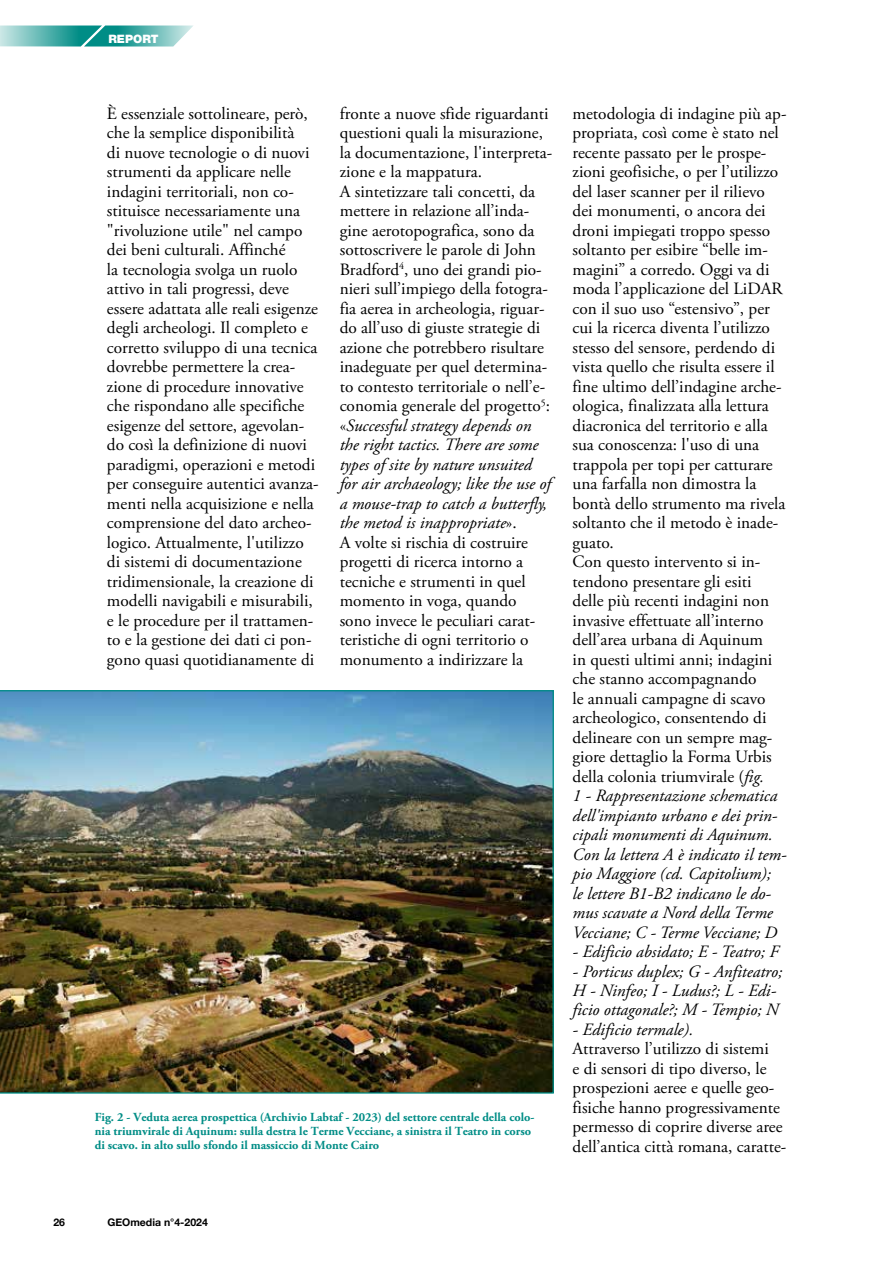
<style>
.page{position:relative;width:893px;height:1263px;background:#fff}
.page>*{position:absolute;margin:0;border:0;box-sizing:border-box;transform-origin:0 0}
.t1{font:17.25px/19.5px "Adobe Garamond Pro";letter-spacing:-.115em;color:#000}
.t2{font:17.25px/19.5px "Adobe Garamond Pro";letter-spacing:-.035em;color:#000}
.t3{font:italic 17.25px/19.5px "Adobe Garamond Pro";color:#000}
.t4{font:700 12.3px/13.8px "Adobe Garamond Pro";color:#008d86}
.t5{font:900 11.55px "Helvetica Neue";color:#fff}
.t6{font:700 10.5px "Helvetica Neue";color:#000}
.s1{font-style:italic}
</style>
<div class="page">
<svg style="left:0;top:26px;width:193px;height:21px;background:#5fb7b3"></svg>
<img style="left:0;top:690px;width:554px;height:404px">
<p class="t5" style="left:108px;top:32px;width:52px">REPORT</p>
<p class="t1" style="left:107px;top:104px;width:213px">È essenziale sottolineare, però, che la semplice disponibilità<br>di nuove tecnologie o di nuovi strumenti da applicare nelle indagini territoriali, non co&shy;stituisce necessariamente una "rivoluzione utile" nel campo dei beni culturali. Affinché<br>la tecnologia svolga un ruolo attivo in tali progressi, deve essere adattata alle reali esigenze degli archeologi. Il completo e corretto sviluppo di una tecnica dovrebbe permettere la crea&shy;zione di procedure innovative che rispondano alle specifiche esigenze del settore, agevolan&shy;do così la definizione di nuovi paradigmi, operazioni e metodi per conseguire autentici avanza&shy;menti nella acquisizione e nella comprensione del dato archeo&shy;logico. Attualmente, l'utilizzo di sistemi di documentazione tridimensionale, la creazione di modelli navigabili e misurabili, e le procedure per il trattamen&shy;to e la gestione dei dati ci pon&shy;gono quasi quotidianamente di</p>
<p class="t1" style="left:340px;top:104px;width:214px">fronte a nuove sfide riguardanti questioni quali la misurazione, la documentazione, l'interpreta&shy;zione e la mappatura.<br>A sintetizzare tali concetti, da mettere in relazione all’inda&shy;gine aerotopografica, sono da sottoscrivere le parole di John<br>Bradford<sup>4</sup>, uno dei grandi pio&shy;nieri sull’impiego della fotogra&shy;fia aerea in archeologia, riguar&shy;do all’uso di giuste strategie di azione che potrebbero risultare inadeguate per quel determina&shy;to contesto territoriale o nell’e&shy;conomia generale del progetto<sup>5</sup>: «<span class="s1">Successful strategy depends on the right tactics. There are some types of site by nature unsuited for air archaeology; like the use of a mouse-trap to catch a butterfly, the metod is inappropriate</span>».<br>A volte si rischia di costruire progetti di ricerca intorno a tecniche e strumenti in quel momento in voga, quando<br>sono invece le peculiari carat&shy;teristiche di ogni territorio o monumento a indirizzare la</p>
<p class="t2" style="left:573px;top:104px;width:215px">metodologia di indagine più ap&shy;propriata, così come è stato nel recente passato per le prospe&shy;zioni geofisiche, o per l’utilizzo del laser scanner per il rilievo dei monumenti, o ancora dei droni impiegati troppo spesso soltanto per esibire “belle im&shy;magini” a corredo. Oggi va di moda l’applicazione del LiDAR con il suo uso “estensivo”, per cui la ricerca diventa l’utilizzo stesso del sensore, perdendo di vista quello che risulta essere il fine ultimo dell’indagine arche&shy;ologica, finalizzata alla lettura diacronica del territorio e alla sua conoscenza: l'uso di una trappola per topi per catturare una farfalla non dimostra la bontà dello strumento ma rivela soltanto che il metodo è inade&shy;guato.<br>Con questo intervento si in&shy;tendono presentare gli esiti delle più recenti indagini non invasive effettuate all’interno dell’area urbana di Aquinum<br>in questi ultimi anni; indagini che stanno accompagnando<br>le annuali campagne di scavo archeologico, consentendo di delineare con un sempre mag&shy;giore dettaglio la Forma Urbis della colonia triumvirale (<span class="s1">fig.<br>1 - Rappresentazione schematica dell'impianto urbano e dei prin&shy;cipali monumenti di Aquinum.<br>Con la lettera A è indicato il tem&shy;pio Maggiore (cd. Capitolium);<br>le lettere B1-B2 indicano le do&shy;mus scavate a Nord della Terme<br>Vecciane; C - Terme Vecciane; D</span></p>
<p class="t3" style="left:573px;top:942px;width:207px">- Edificio absidato; E - Teatro; F</p>
<p class="t3" style="left:573px;top:962px;width:211px">- Porticus duplex; G - Anfiteatro;<br>H - Ninfeo; I - Ludus?; L - Edi&shy;ficio ottagonale?; M - Tempio; N</p>
<p class="t3" style="left:573px;top:1020px;width:122px">- Edificio termale).</p>
<p class="t1" style="left:573px;top:1040px;width:215px">Attraverso l’utilizzo di sistemi<br>e di sensori di tipo diverso, le prospezioni aeree e quelle geo&shy;fisiche hanno progressivamente permesso di coprire diverse aree dell’antica città romana, caratte-</p>
<p class="t4" style="left:95px;top:1110px;width:441px">Fig. 2 - Veduta aerea prospettica (Archivio Labtaf - 2023) del settore centrale della colo&shy;nia triumvirale di Aquinum: sulla destra le Terme Vecciane, a sinistra il Teatro in corso di scavo. in alto sullo sfondo il massiccio di Monte Cairo</p>
<p class="t6" style="left:53px;top:1214px;width:13px">26</p>
<p class="t6" style="left:107px;top:1214px;width:102px">GEOmedia n°4-2024</p>
</div>
